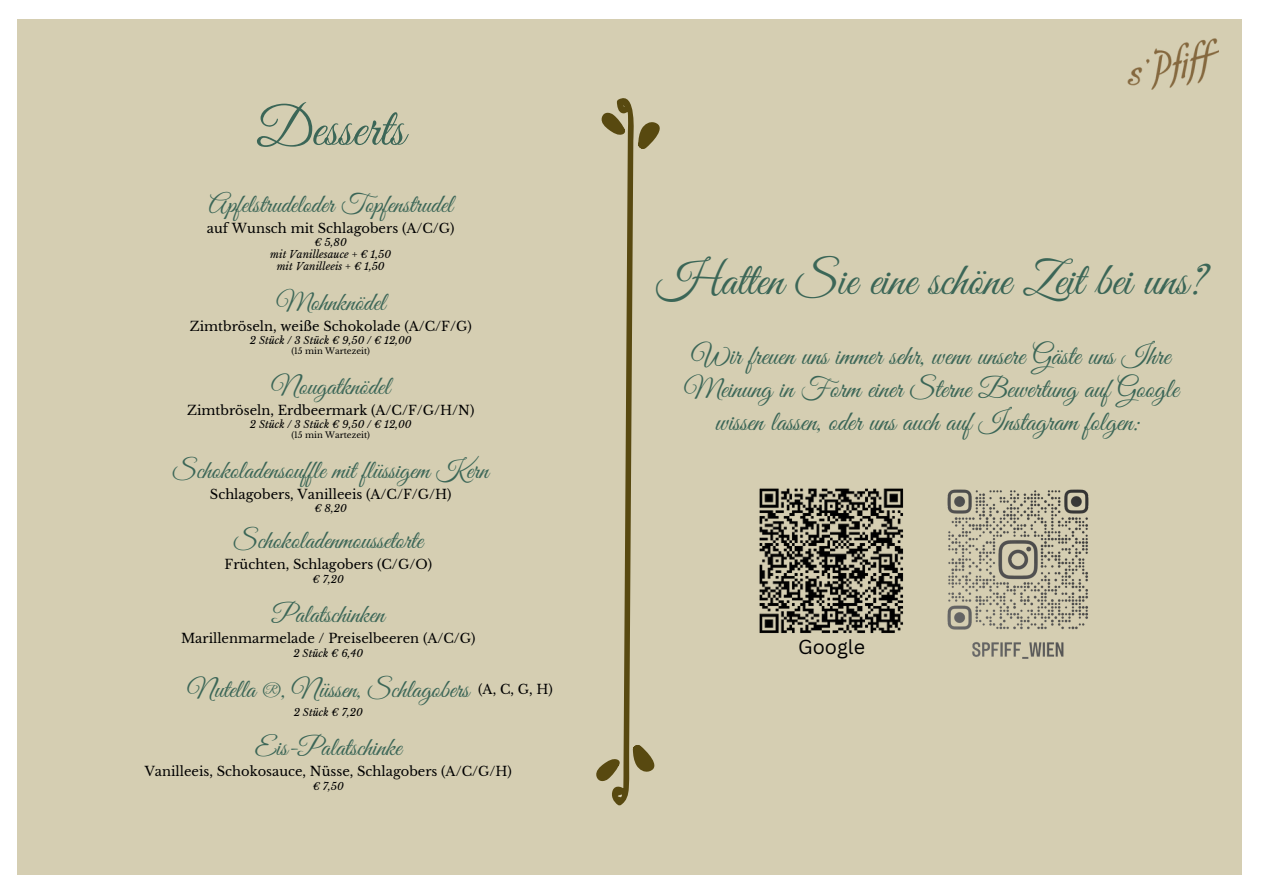
<style>
.page{position:relative;width:1263px;height:894px;background:#fff}
.page>*{position:absolute;margin:0;border:0;box-sizing:border-box;transform-origin:0 0}
.t1{font:54.15px "Great Vibes";color:#3b6657}
.t2{font:46.8px "Great Vibes";color:#3b6657}
.t3{font:27.9px/33.5px "Great Vibes";color:#3b6657;text-align:center}
.t4{font:26.1px "Great Vibes";color:#3b6657}
.t5{font:19.65px "Canva Sans";color:#000}
.t6{font:13.05px "Libre Baskerville";color:#000}
.t7{font:italic 10.2px "Libre Baskerville";color:#000}
.t8{font:8.4px "Libre Baskerville";color:#000}
</style>
<div class="page">
<div style="left:17px;top:19px;width:1224px;height:855px;background:#d5ceb2"></div>
<svg style="left:596px;top:98px;width:64px;height:707px"></svg>
<img style="left:1128px;top:38px;width:91px;height:51px">
<img style="left:759px;top:488px;width:145px;height:145px">
<img style="left:947px;top:489px;width:142px;height:170px">
<p class="t1" style="left:257px;top:99px;width:149px">Desserts</p>
<h1 class="t4" style="left:209px;top:189px;width:245px">Apfelstrudeloder Topfenstrudel</h1>
<p class="t6" style="left:207px;top:220px;width:249px">auf Wunsch mit Schlagobers (A/C/G)</p>
<p class="t7" style="left:315px;top:236px;width:34px">€ 5,80</p>
<p class="t7" style="left:270px;top:248px;width:122px">mit Vanillesauce + € 1,50</p>
<p class="t7" style="left:277px;top:260px;width:109px">mit Vanilleeis + € 1,50</p>
<p class="t4" style="left:276px;top:287px;width:111px">Mohnknödel</p>
<p class="t6" style="left:190px;top:318px;width:283px">Zimtbröseln, weiße Schokolade (A/C/F/G)</p>
<p class="t7" style="left:250px;top:334px;width:163px">2 Stück / 3 Stück € 9,50 / € 12,00</p>
<p class="t8" style="left:291px;top:345px;width:80px">(15 min Wartezeit)</p>
<p class="t4" style="left:272px;top:371px;width:120px">Nougatknödel</p>
<p class="t6" style="left:187px;top:402px;width:289px">Zimtbröseln, Erdbeermark (A/C/F/G/H/N)</p>
<p class="t7" style="left:250px;top:418px;width:163px">2 Stück / 3 Stück € 9,50 / € 12,00</p>
<p class="t8" style="left:291px;top:429px;width:80px">(15 min Wartezeit)</p>
<p class="t4" style="left:173px;top:455px;width:317px">Schokoladensouf le mit flüssigem Kern</p>
<p class="t6" style="left:210px;top:486px;width:243px">Schlagobers, Vanilleeis (A/C/F/G/H)</p>
<p class="t7" style="left:314px;top:502px;width:34px">€ 8,20</p>
<h3 class="t4" style="left:234px;top:526px;width:190px">Schokoladenmoussetorte</h3>
<p class="t6" style="left:225px;top:556px;width:209px">Früchten, Schlagobers (C/G/O)</p>
<p class="t7" style="left:313px;top:572px;width:33px">€ 7,20</p>
<p class="t4" style="left:272px;top:600px;width:114px">Palatschinken</p>
<p class="t6" style="left:181px;top:630px;width:296px">Marillenmarmelade / Preiselbeeren (A/C/G)</p>
<p class="t7" style="left:293px;top:646px;width:71px">2 Stück € 6,40</p>
<p class="t4" style="left:187px;top:674px;width:283px">Nutella ®, Nüssen, Schlagobers</p>
<p class="t7" style="left:294px;top:705px;width:71px">2 Stück € 7,20</p>
<h3 class="t4" style="left:255px;top:733px;width:148px">Eis-Palatschinke</h3>
<p class="t6" style="left:145px;top:763px;width:369px">Vanilleeis, Schokosauce, Nüsse, Schlagobers (A/C/G/H)</p>
<p class="t7" style="left:313px;top:779px;width:33px">€ 7,50</p>
<p class="t6" style="left:478px;top:680px;width:76px">(A, C, G, H)</p>
<h5 class="t2" style="left:656px;top:254px;width:551px">Hatten Sie eine schöne Zeit bei uns?</h5>
<p class="t3" style="left:684px;top:340px;width:496px">Wir freuen uns immer sehr, wenn unsere Gäste uns Ihre<br>Meinung in Form einer Sterne Bewertung auf Google wissen lassen, oder uns auch auf Instagram folgen:</p>
<h2 class="t5" style="left:798px;top:632px;width:68px">Google</h2>
</div>
